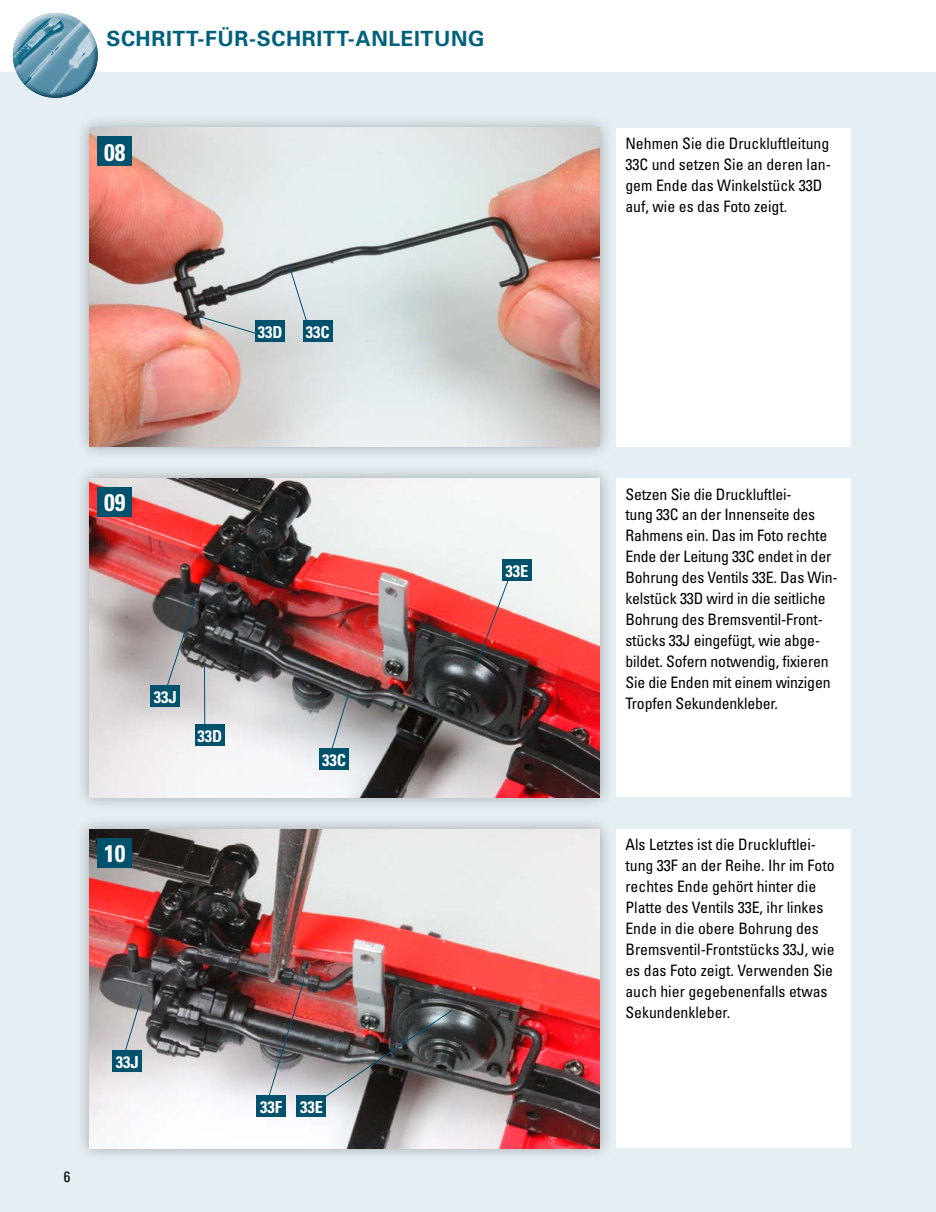
<style>
.page{position:relative;width:936px;height:1212px;background:#fff}
.page>*{position:absolute;margin:0;border:0;box-sizing:border-box;transform-origin:0 0}
.t1{font:700 condensed 24px "Univers";color:#fff}
.t2{font:700 21px "Univers";letter-spacing:.03em;color:#00617d}
.t3{font:700 condensed 16.5px "Univers";color:#fff}
.t4{font:condensed 15.75px/21px "Univers";color:#000}
.t5{font:condensed 15px "Univers";color:#000}
</style>
<div class="page">
<div style="left:0;top:72px;width:935px;height:1140px;background:#e5eef3"></div>
<hr style="left:935px;top:72px;width:1px;height:1140px;background:#f4ebf0">
<div style="left:617px;top:478px;width:233px;height:319px;background:#fff"></div>
<div style="left:617px;top:829px;width:233px;height:319px;background:#fff"></div>
<div style="left:617px;top:128px;width:233px;height:318px;background:#fff"></div>
<div style="left:75px;top:114px;width:538px;height:346px;background:#000;opacity:.3"></div>
<img style="left:89px;top:128px;width:511px;height:318px">
<div style="left:75px;top:465px;width:538px;height:346px;background:#000;opacity:.3"></div>
<img style="left:89px;top:478px;width:511px;height:319px">
<div style="left:75px;top:815px;width:538px;height:347px;background:#000;opacity:.3"></div>
<img style="left:89px;top:829px;width:511px;height:319px">
<svg style="left:328px;top:691px;width:22px;height:69px"></svg>
<svg style="left:164px;top:601px;width:31px;height:92px;background:#818183"></svg>
<svg style="left:121px;top:993px;width:22px;height:69px"></svg>
<hr style="left:204px;top:665px;width:1px;height:70px;background:#00516b">
<img style="left:265px;top:979px;width:188px;height:128px">
<svg style="left:475px;top:569px;width:38px;height:97px"></svg>
<svg style="left:196px;top:315px;width:68px;height:21px"></svg>
<svg style="left:288px;top:265px;width:24px;height:71px"></svg>
<div style="left:319px;top:749px;width:30px;height:21px;background:#00516b"></div>
<div style="left:150px;top:686px;width:30px;height:21px;background:#00516b"></div>
<div style="left:112px;top:1050px;width:30px;height:21px;background:#00516b"></div>
<div style="left:195px;top:724px;width:30px;height:22px;background:#00516b"></div>
<div style="left:256px;top:1096px;width:30px;height:21px;background:#00516b"></div>
<div style="left:296px;top:1096px;width:30px;height:21px;background:#00516b"></div>
<div style="left:502px;top:560px;width:29px;height:21px;background:#00516b"></div>
<div style="left:255px;top:320px;width:30px;height:22px;background:#00516b"></div>
<div style="left:303px;top:320px;width:30px;height:22px;background:#00516b"></div>
<div style="left:6px;top:6px;width:91px;height:72px;background:#fff;opacity:.75"></div>
<div style="left:12px;top:26px;width:92px;height:73px;background:#00617d;opacity:.75"></div>
<div style="left:98px;top:136px;width:34px;height:30px;background:#00516b"></div>
<div style="left:98px;top:487px;width:34px;height:30px;background:#00516b"></div>
<div style="left:98px;top:838px;width:34px;height:29px;background:#00516b"></div>
<h2 class="t2" style="left:106px;top:26px;width:379px">SCHRITT-FÜR-SCHRITT-ANLEITUNG</h2>
<h1 class="t1" style="left:104px;top:137px;width:23px">08</h1>
<h1 class="t1" style="left:104px;top:488px;width:23px">09</h1>
<p class="t3" style="left:258px;top:322px;width:26px">33D</p>
<p class="t3" style="left:306px;top:322px;width:25px">33C</p>
<p class="t3" style="left:154px;top:687px;width:24px">33J</p>
<p class="t3" style="left:197px;top:726px;width:26px">33D</p>
<h1 class="t1" style="left:104px;top:839px;width:23px">10</h1>
<p class="t3" style="left:322px;top:750px;width:25px">33C</p>
<p class="t3" style="left:505px;top:561px;width:24px">33E</p>
<p class="t5" style="left:64px;top:1167px;width:8px">6</p>
<p class="t3" style="left:116px;top:1051px;width:24px">33J</p>
<p class="t3" style="left:260px;top:1097px;width:64px">33F 33E</p>
<p class="t4" style="left:625px;top:132px;width:207px">Nehmen Sie die Druckluftleitung<br>33C und setzen Sie an deren lan&shy;gem Ende das Winkelstück 33D auf, wie es das Foto zeigt.</p>
<p class="t4" style="left:625px;top:483px;width:214px">Setzen Sie die Druckluftlei-<br>tung 33C an der Innenseite des<br>Rahmens ein. Das im Foto rechte<br>Ende der Leitung 33C endet in der<br>Bohrung des Ventils 33E. Das Win&shy;kelstück 33D wird in die seitliche<br>Bohrung des Bremsventil-Front&shy;stücks 33J eingefügt, wie abge&shy;bildet. Sofern notwendig, fixieren<br>Sie die Enden mit einem winzigen<br>Tropfen Sekundenkleber.</p>
<p class="t4" style="left:625px;top:834px;width:211px">Als Letztes ist die Druckluftlei&shy;tung 33F an der Reihe. Ihr im Foto rechtes Ende gehört hinter die<br>Platte des Ventils 33E, ihr linkes<br>Ende in die obere Bohrung des<br>Bremsventil-Frontstücks 33J, wie es das Foto zeigt. Verwenden Sie auch hier gegebenenfalls etwas<br>Sekundenkleber.</p>
</div>
